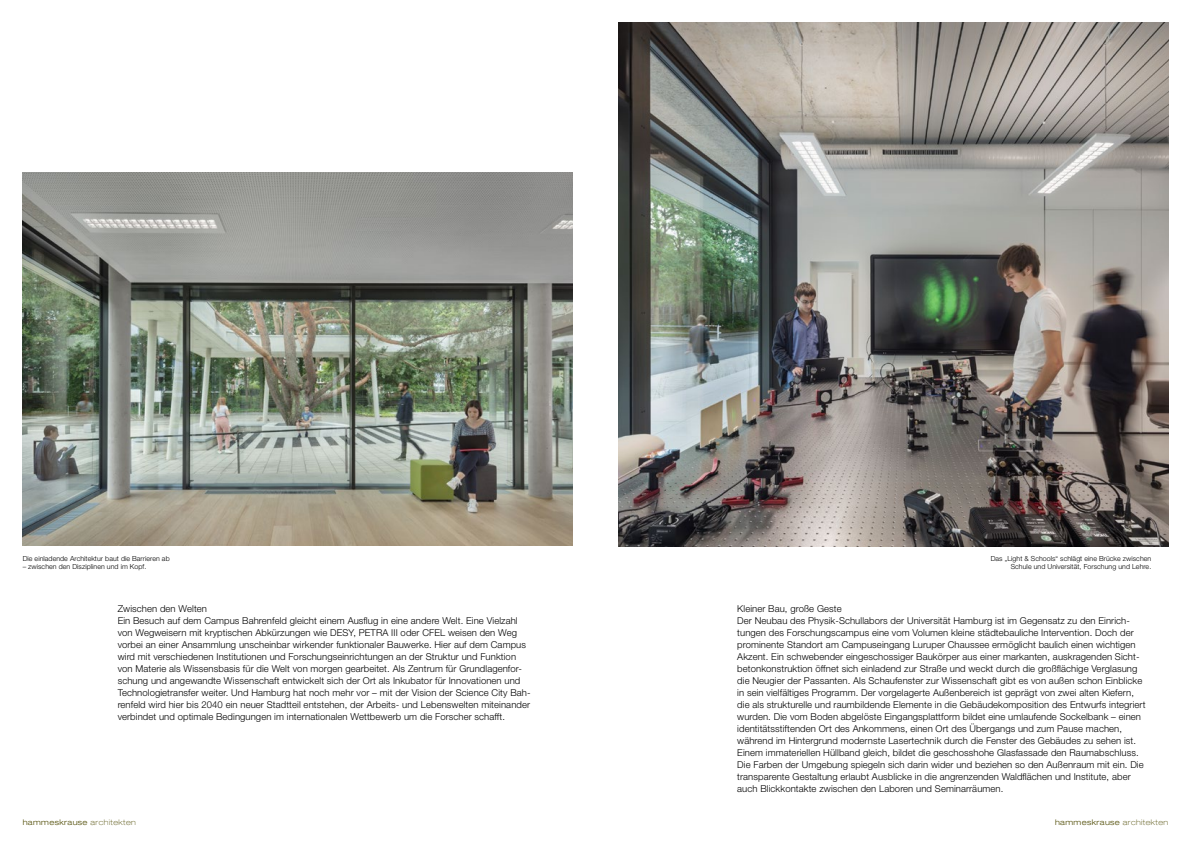
<style>
.page{position:relative;width:1191px;height:842px;background:#fff}
.page>*{position:absolute;margin:0;border:0;box-sizing:border-box;transform-origin:0 0}
.t1{font:300 9.5px/12px "Helvetica Neue LT Pro";letter-spacing:.01em;color:#000}
.t2{font:300 expanded 7.8px "Helvetica Neue LT Pro";letter-spacing:.05em;color:#4d4900}
.t3{font:300 7px/8.4px "Helvetica Neue LT Pro";letter-spacing:.01em;color:#000;text-align:right}
.s1{font-weight:100}
</style>
<div class="page">
<img style="left:618px;top:23px;width:550px;height:523px">
<img style="left:23px;top:173px;width:550px;height:372px">
<p class="t3" style="left:23px;top:554px;width:148px">Die einladende Architektur baut die Barrieren ab</p>
<p class="t3" style="left:23px;top:562px;width:125px">– zwischen den Disziplinen und im Kopf.</p>
<p class="t1" style="left:118px;top:602px;width:414px">Zwischen den Welten<br>Ein Besuch auf dem Campus Bahrenfeld gleicht einem Ausflug in eine andere Welt. Eine Vielzahl von Wegweisern mit kryptischen Abkürzungen wie DESY, PETRA III oder CFEL weisen den Weg vorbei an einer Ansammlung unscheinbar wirkender funktionaler Bauwerke. Hier auf dem Campus wird mit verschiedenen Institutionen und Forschungseinrichtungen an der Struktur und Funktion von Materie als Wissensbasis für die Welt von morgen gearbeitet. Als Zentrum für Grundlagenfor&shy;schung und angewandte Wissenschaft entwickelt sich der Ort als Inkubator für Innovationen und Technologietransfer weiter. Und Hamburg hat noch mehr vor – mit der Vision der Science City Bah&shy;renfeld wird hier bis 2040 ein neuer Stadtteil entstehen, der Arbeits- und Lebenswelten miteinander verbindet und optimale Bedingungen im internationalen Wettbewerb um die Forscher schafft.</p>
<p class="t3" style="left:990px;top:554px;width:162px">Das „Light &amp; Schools“ schlägt eine Brücke zwischen<br>Schule und Universität, Forschung und Lehre.</p>
<p class="t1" style="left:737px;top:602px;width:410px">Kleiner Bau, große Geste<br>Der Neubau des Physik-Schullabors der Universität Hamburg ist im Gegensatz zu den Einrich&shy;tungen des Forschungscampus eine vom Volumen kleine städtebauliche Intervention. Doch der prominente Standort am Campuseingang Luruper Chaussee ermöglicht baulich einen wichtigen Akzent. Ein schwebender eingeschossiger Baukörper aus einer markanten, auskragenden Sicht&shy;betonkonstruktion öffnet sich einladend zur Straße und weckt durch die großflächige Verglasung die Neugier der Passanten. Als Schaufenster zur Wissenschaft gibt es von außen schon Einblicke in sein vielfältiges Programm. Der vorgelagerte Außenbereich ist geprägt von zwei alten Kiefern, die als strukturelle und raumbildende Elemente in die Gebäudekomposition des Entwurfs integriert wurden. Die vom Boden abgelöste Eingangsplattform bildet eine umlaufende Sockelbank – einen identitätsstiftenden Ort des Ankommens, einen Ort des Übergangs und zum Pause machen, während im Hintergrund modernste Lasertechnik durch die Fenster des Gebäudes zu sehen ist.<br>Einem immateriellen Hüllband gleich, bildet die geschosshohe Glasfassade den Raumabschluss.<br>Die Farben der Umgebung spiegeln sich darin wider und beziehen so den Außenraum mit ein. Die transparente Gestaltung erlaubt Ausblicke in die angrenzenden Waldflächen und Institute, aber auch Blickkontakte zwischen den Laboren und Seminarräumen.</p>
<p class="t2" style="left:23px;top:817px;width:115px">hammeskrause <span class="s1">architekten</span></p>
<p class="t2" style="left:1055px;top:817px;width:115px">hammeskrause <span class="s1">architekten</span></p>
</div>
